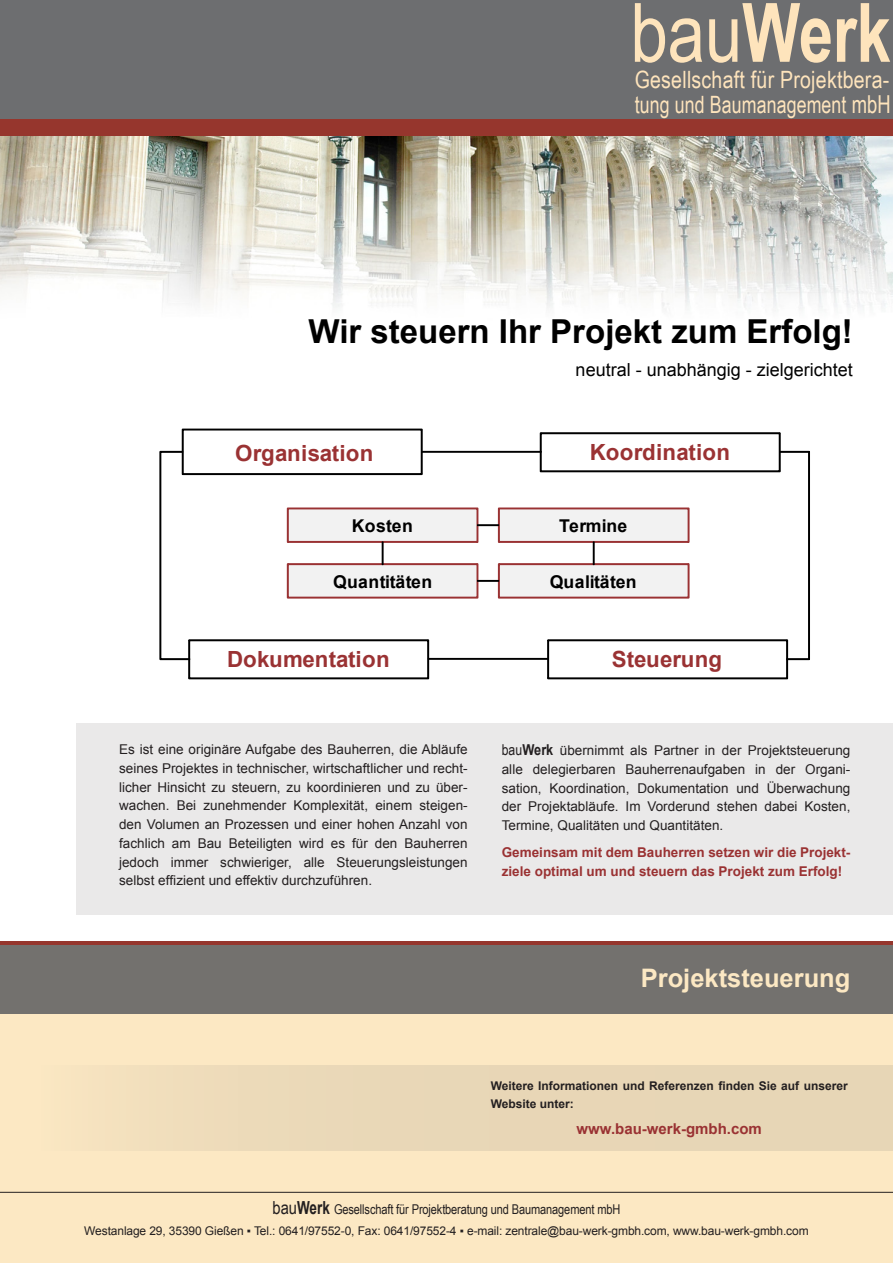
<style>
.page{position:relative;width:893px;height:1263px;background:#fff}
.page>*{position:absolute;margin:0;border:0;box-sizing:border-box;transform-origin:0 0}
.t1{font:700 81.9px "Arial";color:#fee4bc;scale:.75 1}
.t2{font:700 33px "Arial";color:#000}
.t3{font:700 25.5px "Arial";color:#fce8c3}
.t4{font:23.85px/25.7px "Arial Narrow";letter-spacing:.01em;color:#fee4bc}
.t5{font:700 22.35px "Arial";letter-spacing:.005em;color:#9a3233}
.t6{font:18px "Arial";color:#000}
.t7{font:700 17.7px "Arial";letter-spacing:.015em;color:#000}
.t8{font:700 17.7px "Arial";letter-spacing:-.005em;color:#000}
.t9{font:700 15px "Arial";color:#9a3233}
.t10{font:13.5px/18.8px "Arial";color:#231f20;text-align:justify}
.t11{font:700 13.5px/18.8px "Arial";color:#9a3233}
.t12{font:13.5px "Arial Narrow";letter-spacing:-.01em;color:#231f20}
.t13{font:12px "Arial";letter-spacing:-.01em;color:#231f20}
.t14{font:700 12px/18px "Arial";color:#231f20}
.s1{font-family:"Arial Narrow";font-weight:400}
.s2{font-size:24.75px}
.s3{font-family:"Arial Narrow";font-size:15px}
.s4{font-weight:700;font-size:15px}
.s5{font-size:18px}
.s6{font-family:"Arial";font-weight:700;font-size:18px}
</style>
<div class="page">
<div style="left:0;top:1014px;width:893px;height:249px;background:#fce8c3"></div>
<div style="left:0;top:0;width:893px;height:119px;background:#6d6e70"></div>
<div style="left:0;top:119px;width:893px;height:17px;background:#96362d"></div>
<div style="left:0;top:941px;width:893px;height:5px;background:#96362d"></div>
<div style="left:0;top:946px;width:893px;height:68px;background:#73716e"></div>
<img style="left:0;top:136px;width:893px;height:173px">
<hr style="left:0;top:1192px;width:893px;height:1px;background:#231f20">
<div style="left:40px;top:1065px;width:853px;height:85px;background:linear-gradient(to right,#f2dfbd,#e3d3b4)"></div>
<div style="left:77px;top:723px;width:816px;height:192px;background:#eae9e9"></div>
<svg style="left:160px;top:429px;width:650px;height:250px"></svg>
<div style="left:428px;top:658px;width:120px;height:1px;border:1px solid #000"></div>
<p class="t1" style="left:631px;top:-21px;width:348px"><span class="s1">bau</span>Werk</p>
<p class="t4" style="left:635px;top:65px;width:258px">Gesellschaft für Projektbera&shy;tung und Baumanagement <span class="s2">mbH</span></p>
<p class="t2" style="left:309px;top:310px;width:546px">Wir steuern Ihr Projekt zum Erfolg!</p>
<p class="t6" style="left:576px;top:358px;width:279px">neutral - unabhängig - zielgerichtet</p>
<p class="t5" style="left:235px;top:439px;width:140px">Organisation</p>
<p class="t5" style="left:590px;top:438px;width:142px">Koordination</p>
<p class="t7" style="left:352px;top:514px;width:63px">Kosten</p>
<p class="t8" style="left:559px;top:514px;width:70px">Termine</p>
<p class="t7" style="left:333px;top:570px;width:101px">Quantitäten</p>
<p class="t7" style="left:550px;top:570px;width:89px">Qualitäten</p>
<p class="t5" style="left:227px;top:645px;width:164px">Dokumentation</p>
<p class="t5" style="left:612px;top:645px;width:112px">Steuerung</p>
<p class="t10" style="left:119px;top:740px;width:350px">Es ist eine originäre Aufgabe des Bauherren, die Abläufe seines Projektes in technischer, wirtschaftlicher und recht&shy;licher Hinsicht zu steuern, zu koordinieren und zu über&shy;wachen. Bei zunehmender Komplexität, einem steigen&shy;den Volumen an Prozessen und einer hohen Anzahl von fachlich am Bau Beteiligten wird es für den Bauherren jedoch immer schwieriger, alle Steuerungsleistungen selbst effizient und effektiv durchzuführen.</p>
<p class="t10" style="left:502px;top:741px;width:350px"><span class="s3">bau</span><span class="s4">Werk</span> übernimmt als Partner in der Projektsteuerung alle delegierbaren Bauherrenaufgaben in der Organi&shy;sation, Koordination, Dokumentation und Überwachung der Projektabläufe. Im Vorderund stehen dabei Kosten, Termine, Qualitäten und Quantitäten.</p>
<p class="t11" style="left:502px;top:844px;width:350px">Gemeinsam mit dem Bauherren setzen wir die Projekt&shy;ziele optimal um und steuern das Projekt zum Erfolg!</p>
<p class="t3" style="left:641px;top:962px;width:211px">Projektsteuerung</p>
<p class="t14" style="left:491px;top:1077px;width:359px">Weitere Informationen und Referenzen finden Sie auf unserer<br>Website unter:</p>
<p class="t9" style="left:577px;top:1119px;width:187px">www.bau-werk-gmbh.com</p>
<p class="t12" style="left:272px;top:1200px;width:349px"><span class="s5">bau</span><span class="s6">Werk</span> Gesellschaft für Projektberatung und Baumanagement mbH</p>
<p class="t13" style="left:84px;top:1223px;width:726px">Westanlage 29, 35390 Gießen ▪ Tel.: 0641/97552-0, Fax: 0641/97552-4 ▪ e-mail: zentrale@bau-werk-gmbh.com, www.bau-werk-gmbh.com</p>
</div>
